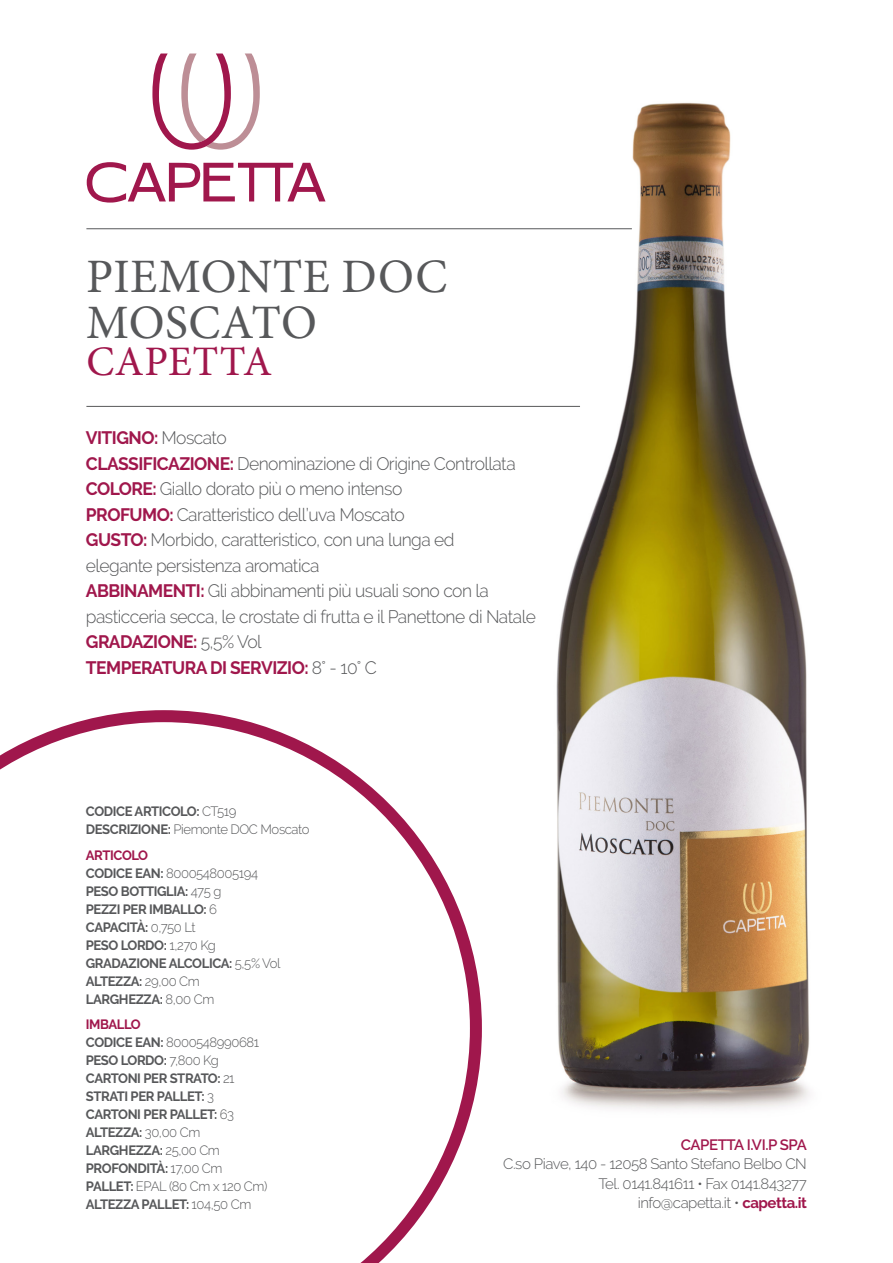
<style>
.page{position:relative;width:893px;height:1263px;background:#fff}
.page>*{position:absolute;margin:0;border:0;box-sizing:border-box;transform-origin:0 0}
.t1{font:48px "Minion Pro";letter-spacing:.01em;color:#57585a}
.t2{font:42px "Minion Pro";letter-spacing:.01em;color:#a0174c}
.t3{font:300 18px/25.5px "Raleway";letter-spacing:-.03em;color:#57585a}
.t4{font:700 18px "Raleway";letter-spacing:-.03em;color:#a0174c}
.t5{font:300 15px "Raleway";letter-spacing:-.03em;color:#57585a}
.t6{font:600 15px "Raleway";letter-spacing:-.03em;color:#a0174c}
.t7{font:700 13.5px "Raleway";letter-spacing:-.03em;color:#57585a}
.t8{font:300 13.5px "Raleway";letter-spacing:-.03em;color:#57585a}
.t9{font:700 13.5px "Raleway";letter-spacing:-.03em;color:#a0174c}
.s1{font-weight:300;color:#57585a}
.s2{font-weight:700;color:#a0174c}
.s3{font-weight:300}
.s4{font-weight:700}
</style>
<div class="page">
<img style="left:455px;top:102px;width:355px;height:1008px">
<svg style="left:87px;top:162px;width:238px;height:41px"></svg>
<svg style="left:152px;top:54px;width:108px;height:96px"></svg>
<svg style="left:0;top:710px;width:482px;height:553px"></svg>
<hr style="left:86px;top:406px;width:494px;height:1px;background:#57585a">
<hr style="left:86px;top:228px;width:546px;height:1px;background:#57585a">
<p class="t1" style="left:86px;top:245px;width:363px">PIEMONTE DOC</p>
<p class="t1" style="left:86px;top:290px;width:232px">MOSCATO</p>
<p class="t2" style="left:87px;top:333px;width:187px">CAPETTA</p>
<p class="t4" style="left:86px;top:428px;width:142px">VITIGNO: <span class="s1">Moscato</span></p>
<p class="t3" style="left:86px;top:451px;width:431px"><span class="s2">CLASSIFICAZIONE:</span> Denominazione di Origine Controllata</p>
<p class="t3" style="left:86px;top:476px;width:318px"><span class="s2">COLORE:</span> Giallo dorato più o meno intenso</p>
<p class="t3" style="left:86px;top:502px;width:320px"><span class="s2">PROFUMO:</span> Caratteristico dell’uva Moscato</p>
<p class="t3" style="left:86px;top:527px;width:370px"><span class="s2">GUSTO:</span> Morbido, caratteristico, con una lunga ed</p>
<p class="t3" style="left:86px;top:553px;width:235px">elegante persistenza aromatica</p>
<p class="t3" style="left:86px;top:578px;width:451px"><span class="s2">ABBINAMENTI:</span> Gli abbinamenti più usuali sono con la pasticceria secca, le crostate di frutta e il Panettone di Natale</p>
<p class="t4" style="left:86px;top:632px;width:177px">GRADAZIONE: <span class="s1">5,5% Vol</span></p>
<p class="t4" style="left:86px;top:657px;width:292px">TEMPERATURA DI SERVIZIO: <span class="s1">8° - 10° C</span></p>
<p class="t7" style="left:86px;top:804px;width:152px">CODICE ARTICOLO: <span class="s3">CT519</span></p>
<p class="t8" style="left:86px;top:822px;width:225px"><span class="s4">DESCRIZIONE:</span> Piemonte DOC Moscato</p>
<p class="t9" style="left:86px;top:847px;width:64px">ARTICOLO</p>
<p class="t8" style="left:86px;top:865px;width:174px"><span class="s4">CODICE EAN:</span> 8000548005194</p>
<p class="t7" style="left:86px;top:883px;width:137px">PESO BOTTIGLIA: <span class="s3">475 g</span></p>
<p class="t7" style="left:86px;top:901px;width:133px">PEZZI PER IMBALLO: <span class="s3">6</span></p>
<p class="t7" style="left:86px;top:919px;width:111px">CAPACITÀ: <span class="s3">0,750 Lt</span></p>
<p class="t7" style="left:86px;top:937px;width:132px">PESO LORDO: <span class="s3">1,270 Kg</span></p>
<p class="t7" style="left:86px;top:955px;width:196px">GRADAZIONE ALCOLICA: <span class="s3">5,5% Vol</span></p>
<p class="t7" style="left:86px;top:973px;width:115px">ALTEZZA: <span class="s3">29,00 Cm</span></p>
<p class="t7" style="left:86px;top:991px;width:130px">LARGHEZZA: <span class="s3">8,00 Cm</span></p>
<p class="t9" style="left:86px;top:1017px;width:56px">IMBALLO</p>
<p class="t8" style="left:86px;top:1035px;width:175px"><span class="s4">CODICE EAN:</span> 8000548990681</p>
<p class="t7" style="left:86px;top:1053px;width:135px">PESO LORDO: <span class="s3">7,800 Kg</span></p>
<p class="t7" style="left:86px;top:1071px;width:150px">CARTONI PER STRATO: <span class="s3">21</span></p>
<p class="t7" style="left:86px;top:1089px;width:130px">STRATI PER PALLET: <span class="s3">3</span></p>
<p class="t7" style="left:86px;top:1107px;width:150px">CARTONI PER PALLET: <span class="s3">63</span></p>
<p class="t7" style="left:86px;top:1125px;width:116px">ALTEZZA: <span class="s3">30,00 Cm</span></p>
<p class="t7" style="left:86px;top:1143px;width:136px">LARGHEZZA: <span class="s3">25,00 Cm</span></p>
<p class="t7" style="left:86px;top:1161px;width:138px">PROFONDITÀ: <span class="s3">17,00 Cm</span></p>
<p class="t8" style="left:86px;top:1179px;width:183px"><span class="s4">PALLET:</span> EPAL (80 Cm x 120 Cm)</p>
<p class="t7" style="left:86px;top:1197px;width:167px">ALTEZZA PALLET: <span class="s3">104,50 Cm</span></p>
<p class="t6" style="left:681px;top:1136px;width:127px">CAPETTA I.VI.P SPA</p>
<p class="t5" style="left:503px;top:1155px;width:305px">C.so Piave, 140 - 12058 Santo Stefano Belbo CN</p>
<p class="t5" style="left:598px;top:1175px;width:210px">Tel. 0141.841611 • Fax 0141.843277</p>
<p class="t5" style="left:638px;top:1194px;width:171px">info@capetta.it • <span class="s2">capetta.it</span></p>
</div>
